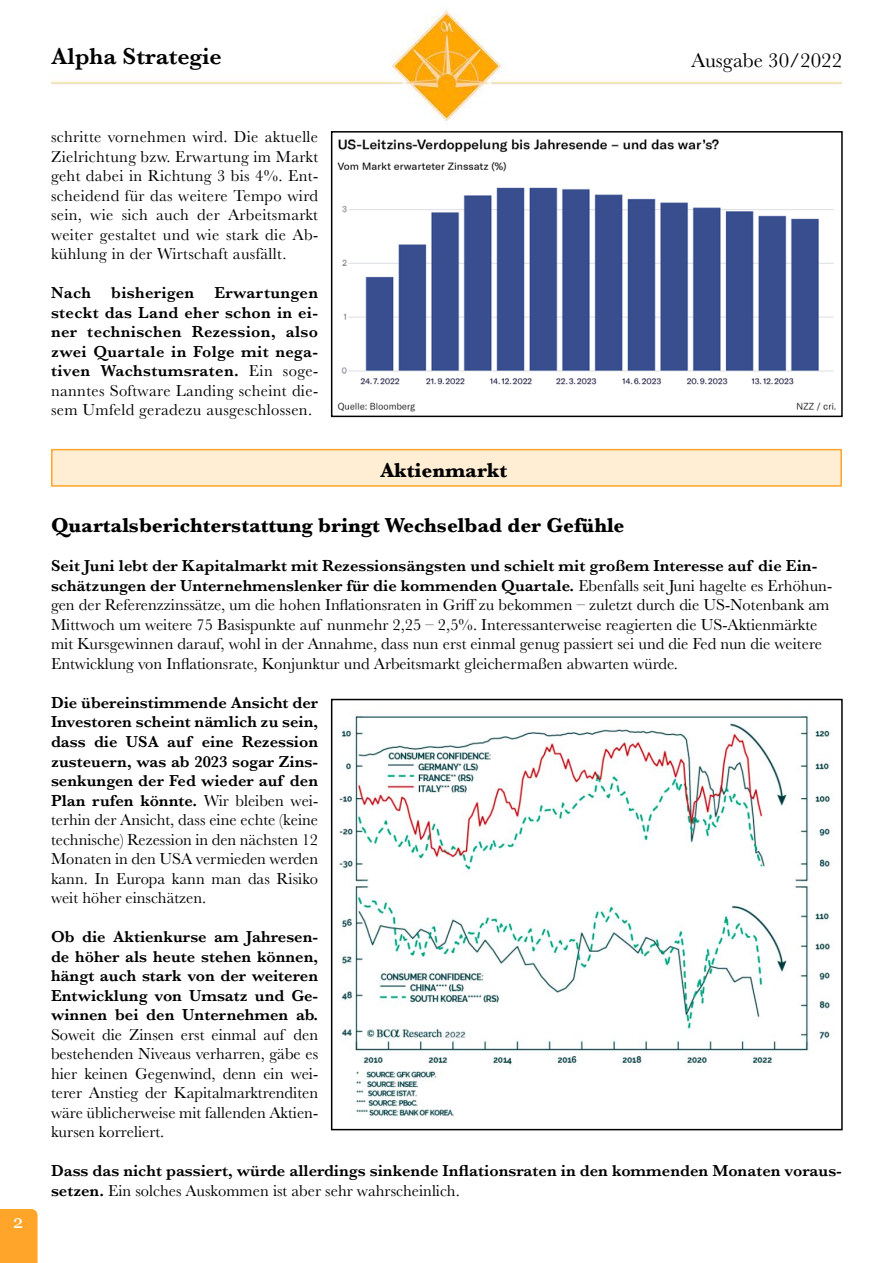
<style>
.page{position:relative;width:893px;height:1263px;background:#fff}
.page>*{position:absolute;margin:0;border:0;box-sizing:border-box;transform-origin:0 0}
.t1{font:600 24px "Baskerville";color:#000}
.t2{font:700 21px "Baskerville";color:#000}
.t3{font:21px "Baskerville";color:#000}
.t4{font:18px "Georgia";color:#fff}
.t5{font:16.5px/19.5px "Baskerville";color:#000;text-align:justify}
.t6{font:600 16.5px/19.5px "Baskerville";color:#000;text-align:justify}
.s1{font-weight:400}
.s2{font-weight:600}
</style>
<div class="page">
<img style="left:51px;top:10px;width:791px;height:135px">
<div style="left:0;top:1209px;width:38px;height:54px;background:#ffa62a"></div>
<div style="left:13px;top:1215px;width:19px;height:18px;background:#ffa62a"></div>
<div style="left:51px;top:449px;width:791px;height:38px;background:#ffedd4;border:2px solid #ffa62a"></div>
<img style="left:334px;top:134px;width:506px;height:278px">
<div style="left:331px;top:131px;width:512px;height:286px;border:2px solid #000"></div>
<img style="left:339px;top:715px;width:492px;height:403px">
<div style="left:331px;top:699px;width:512px;height:431px;border:2px solid #000"></div>
<p class="t4" style="left:13px;top:1209px;width:12px">2</p>
<h1 class="t1" style="left:51px;top:39px;width:172px">Alpha Strategie</h1>
<p class="t3" style="left:691px;top:47px;width:152px">Ausgabe 30/2022</p>
<p class="t5" style="left:51px;top:128px;width:269px">schritte vornehmen wird. Die aktuelle Zielrichtung bzw. Erwartung im Markt geht dabei in Richtung 3 bis 4%. Ent&shy;scheidend für das weitere Tempo wird sein, wie sich auch der Arbeitsmarkt weiter gestaltet und wie stark die Ab&shy;kühlung in der Wirtschaft ausfällt.</p>
<p class="t6" style="left:51px;top:283px;width:269px">Nach bisherigen Erwartungen steckt das Land eher schon in ei&shy;ner technischen Rezession, also zwei Quartale in Folge mit nega&shy;tiven Wachstumsraten. <span class="s1">Ein soge&shy;nanntes Software Landing scheint die&shy;sem Umfeld geradezu ausgeschlossen.</span></p>
<p class="t2" style="left:381px;top:456px;width:128px">Aktienmarkt</p>
<p class="t2" style="left:51px;top:511px;width:575px">Quartalsberichterstattung bringt Wechselbad der Gefühle</p>
<p class="t5" style="left:51px;top:557px;width:783px;text-align:left"><span class="s2">Seit Juni lebt der Kapitalmarkt mit Rezessionsängsten und schielt mit großem Interesse auf die Ein&shy;schätzungen der Unternehmenslenker für die kommenden Quartale.</span> Ebenfalls seit Juni hagelte es Erhöhun&shy;gen der Referenzzinssätze, um die hohen Inflationsraten in Griff zu bekommen – zuletzt durch die US-Notenbank am Mittwoch um weitere 75 Basispunkte auf nunmehr 2,25 – 2,5%. Interessanterweise reagierten die US-Aktienmärkte mit Kursgewinnen darauf, wohl in der Annahme, dass nun erst einmal genug passiert sei und die Fed nun die weitere Entwicklung von Inflationsrate, Konjunktur und Arbeitsmarkt gleichermaßen abwarten würde.</p>
<p class="t5" style="left:51px;top:693px;width:269px"><span class="s2">Die übereinstimmende Ansicht der Investoren scheint nämlich zu sein, dass die USA auf eine Rezession zusteuern, was ab 2023 sogar Zins&shy;senkungen der Fed wieder auf den Plan rufen könnte.</span> Wir bleiben wei&shy;terhin der Ansicht, dass eine echte (keine technische) Rezession in den nächsten 12<br>Monaten in den USA vermieden werden kann. In Europa kann man das Risiko weit höher einschätzen.</p>
<p class="t6" style="left:51px;top:927px;width:269px">Ob die Aktienkurse am Jahresen&shy;de höher als heute stehen können, hängt auch stark von der weiteren Entwicklung von Umsatz und Ge&shy;winnen bei den Unternehmen ab.</p>
<p class="t5" style="left:51px;top:1025px;width:269px">Soweit die Zinsen erst einmal auf den bestehenden Niveaus verharren, gäbe es hier keinen Gegenwind, denn ein wei&shy;terer Anstieg der Kapitalmarktrenditen wäre üblicherweise mit fallenden Aktien&shy;kursen korreliert.</p>
<p class="t6" style="left:51px;top:1161px;width:792px">Dass das nicht passiert, würde allerdings sinkende Inflationsraten in den kommenden Monaten voraus&shy;setzen. <span class="s1">Ein solches Auskommen ist aber sehr wahrscheinlich.</span></p>
</div>
